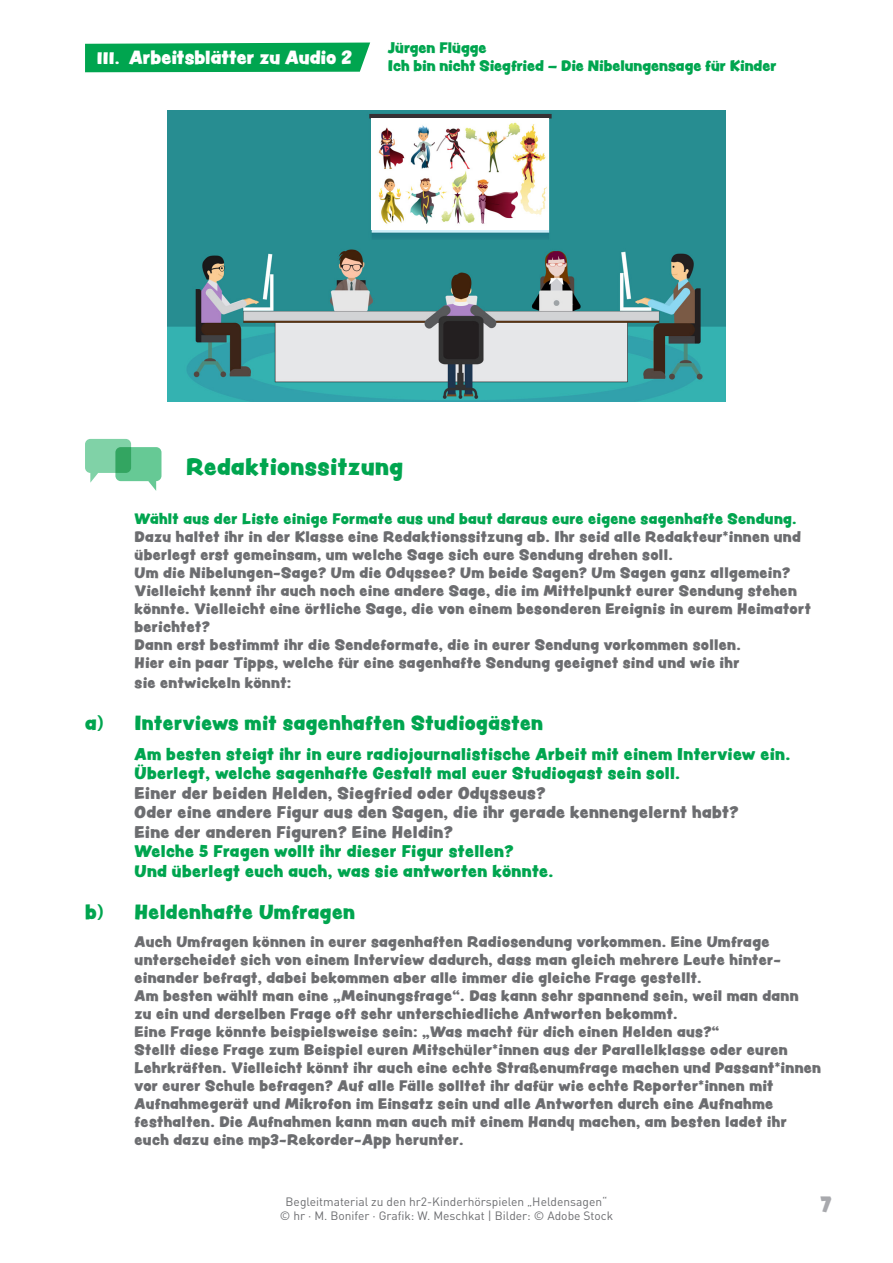
<style>
.page{position:relative;width:893px;height:1263px;background:#fff}
.page>*{position:absolute;margin:0;border:0;box-sizing:border-box;transform-origin:0 0}
.Text_Headlines_mehrz{font:21px "Peachy Keen JF";letter-spacing:.025em;color:#00a54f}
.t1{font:19.5px "Peachy Keen JF";color:#a8a9ad}
.Text_Headlines_mehrz-2{font:18px "Peachy Keen JF";letter-spacing:.025em;color:#00a54f}
.t2{font:16.8px "Peachy Keen JF";color:#fff}
.Text_Headlines_mehrz-3{font:15px/19.5px "Peachy Keen JF";letter-spacing:.025em;color:#00a54f}
.Text_Headlines_mehrz-4{font:15px "Peachy Keen JF";letter-spacing:.025em;color:#6c6d70}
.Text_Headlines_mehrz-5{font:13.5px/18px "Peachy Keen JF";letter-spacing:.025em;color:#6c6d70}
.Text_Headlines_mehrz-6{font:13.5px "Peachy Keen JF";letter-spacing:.025em;color:#00a54f}
.Text_Headlines_mehrz-7{font:13.5px "Peachy Keen JF";color:#00a54f}
.t3{font:12px/14.4px "DIN";color:#6c6d70;text-align:center}
.s1{font-size:14.7px}
.s2{color:#6c6d70}
</style>
<div class="page">
<div style="left:85px;top:43px;width:285px;height:29px;background:#00a54f"></div>
<div style="left:85px;top:439px;width:46px;height:34px;background:#80d2a7;border-radius:5px"></div>
<svg style="left:115px;top:447px;width:46px;height:34px;fill:#66c995"></svg>
<img style="left:167px;top:111px;width:558px;height:291px">
<img style="left:372px;top:119px;width:177px;height:110px">
<p class="t2" style="left:97px;top:45px;width:257px"><span class="s1">III.</span> Arbeitsblätter zu Audio 2</p>
<p class="Text_Headlines_mehrz-7" style="left:388px;top:38px;width:100px">Jürgen Flügge</p>
<p class="Text_Headlines_mehrz-7" style="left:388px;top:56px;width:390px">Ich bin nicht Siegfried – Die Nibelungensage für Kinder</p>
<p class="Text_Headlines_mehrz" style="left:186px;top:450px;width:219px">Redaktionssitzung</p>
<p class="Text_Headlines_mehrz-6" style="left:135px;top:509px;width:664px">Wählt aus der Liste einige Formate aus und baut daraus eure eigene sagenhafte Sendung.</p>
<p class="Text_Headlines_mehrz-5" style="left:135px;top:528px;width:668px">Dazu haltet ihr in der Klasse eine Redaktionssitzung ab. Ihr seid alle Redakteur*innen und überlegt erst gemeinsam, um welche Sage sich eure Sendung drehen soll.<br>Um die Nibelungen-Sage? Um die Odyssee? Um beide Sagen? Um Sagen ganz allgemein?</p>
<p class="Text_Headlines_mehrz-5" style="left:135px;top:582px;width:678px">Vielleicht kennt ihr auch noch eine andere Sage, die im Mittelpunkt eurer Sendung stehen könnte. Vielleicht eine örtliche Sage, die von einem besonderen Ereignis in eurem Heimatort berichtet?</p>
<p class="Text_Headlines_mehrz-5" style="left:135px;top:636px;width:608px">Dann erst bestimmt ihr die Sendeformate, die in eurer Sendung vorkommen sollen.<br>Hier ein paar Tipps, welche für eine sagenhafte Sendung geeignet sind und wie ihr</p>
<p class="Text_Headlines_mehrz-5" style="left:135px;top:673px;width:158px">sie entwickeln könnt:</p>
<p class="Text_Headlines_mehrz-2" style="left:85px;top:709px;width:459px">a) Interviews mit sagenhaften Studiogästen</p>
<p class="Text_Headlines_mehrz-3" style="left:135px;top:744px;width:657px">Am besten steigt ihr in eure radiojournalistische Arbeit mit einem Interview ein.<br>Überlegt, welche sagenhafte Gestalt mal euer Studiogast sein soll.<br><span class="s2">Einer der beiden Helden, Siegfried oder Odysseus?<br>Oder eine andere Figur aus den Sagen, die ihr gerade kennengelernt habt?</span></p>
<p class="Text_Headlines_mehrz-4" style="left:135px;top:820px;width:320px">Eine der anderen Figuren? Eine Heldin?</p>
<p class="Text_Headlines_mehrz-3" style="left:135px;top:841px;width:420px">Welche 5 Fragen wollt ihr dieser Figur stellen?<br>Und überlegt euch auch, was sie antworten könnte.</p>
<p class="Text_Headlines_mehrz-2" style="left:85px;top:898px;width:271px">b) Heldenhafte Umfragen</p>
<p class="Text_Headlines_mehrz-5" style="left:135px;top:933px;width:647px">Auch Umfragen können in eurer sagenhaften Radiosendung vorkommen. Eine Umfrage unterscheidet sich von einem Interview dadurch, dass man gleich mehrere Leute hinter&shy;einander befragt, dabei bekommen aber alle immer die gleiche Frage gestellt.</p>
<p class="Text_Headlines_mehrz-5" style="left:135px;top:987px;width:665px">Am besten wählt man eine „Meinungsfrage“. Das kann sehr spannend sein, weil man dann zu ein und derselben Frage oft sehr unterschiedliche Antworten bekommt.</p>
<p class="Text_Headlines_mehrz-5" style="left:135px;top:1023px;width:688px">Eine Frage könnte beispielsweise sein: „Was macht für dich einen Helden aus?“<br>Stellt diese Frage zum Beispiel euren Mitschüler*innen aus der Parallelklasse oder euren Lehrkräften. Vielleicht könnt ihr auch eine echte Straßenumfrage machen und Passant*innen vor eurer Schule befragen? Auf alle Fälle solltet ihr dafür wie echte Reporter*innen mit Aufnahmegerät und Mikrofon im Einsatz sein und alle Antworten durch eine Aufnahme festhalten. Die Aufnahmen kann man auch mit einem Handy machen, am besten ladet ihr euch dazu eine mp3-Rekorder-App herunter.</p>
<p class="t3" style="left:280px;top:1194px;width:335px">Begleitmaterial zu den hr2-Kinderhörspielen „Heldensagen“ © hr · M. Bonifer · Grafik: W. Meschkat | Bilder: © Adobe Stock</p>
<h2 class="t1" style="left:820px;top:1189px;width:13px">7</h2>
</div>
